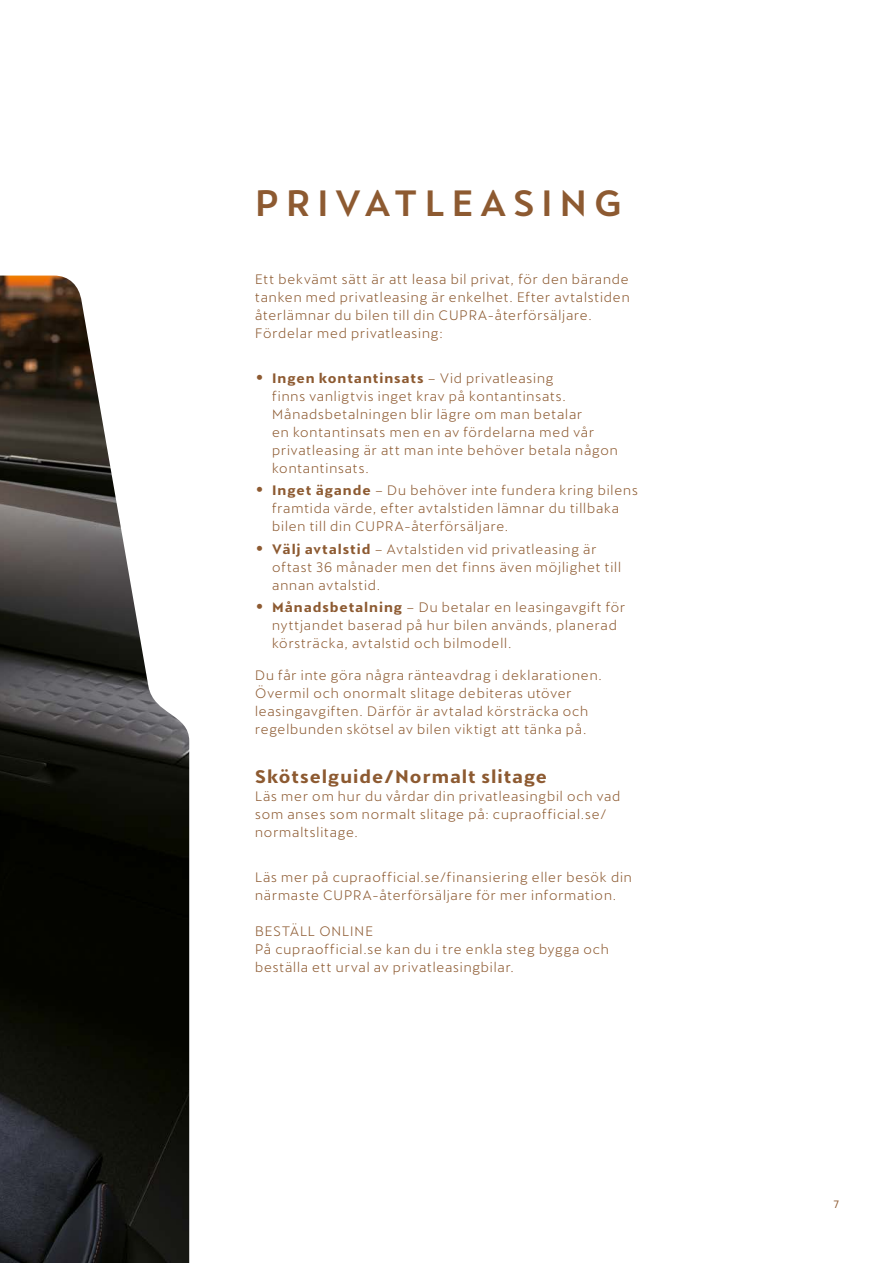
<style>
.page{position:relative;width:893px;height:1263px;background:#fff}
.page>*{position:absolute;margin:0;border:0;box-sizing:border-box;transform-origin:0 0}
.t1{font:500 36px "Cupra";letter-spacing:.2em;color:#8d5a31}
.t2{font:700 18px "Cupra";letter-spacing:.055em;color:#8d5a31}
.t3{font:13.5px/18px "Cupra";letter-spacing:.065em;color:#8d5a31}
.t4{font:10.5px "Cupra";color:#8d5a31}
.s1{font-weight:700}
</style>
<div class="page">
<img style="left:0;top:276px;width:189px;height:987px">
<h1 class="t1" style="left:255px;top:183px;width:368px">PRIVATLEASING</h1>
<p class="t3" style="left:255px;top:267px;width:376px">Ett bekvämt sätt är att leasa bil privat, för den bärande tanken med privatleasing är enkelhet. Efter avtalstiden återlämnar du bilen till din CUPRA-återförsäljare.<br>Fördelar med privatleasing:</p>
<p class="t3" style="left:272px;top:366px;width:347px"><span class="s1">Ingen kontantinsats</span> – Vid privatleasing<br>finns vanligtvis inget krav på kontantinsats.<br>Månadsbetalningen blir lägre om man betalar<br>en kontantinsats men en av fördelarna med vår privatleasing är att man inte behöver betala någon kontantinsats.</p>
<p class="t3" style="left:272px;top:479px;width:367px"><span class="s1">Inget ägande</span> – Du behöver inte fundera kring bilens framtida värde, efter avtalstiden lämnar du tillbaka bilen till din CUPRA-återförsäljare.</p>
<p class="t3" style="left:272px;top:537px;width:350px"><span class="s1">Välj avtalstid</span> – Avtalstiden vid privatleasing är oftast 36 månader men det finns även möjlighet till annan avtalstid.</p>
<p class="t3" style="left:272px;top:596px;width:355px"><span class="s1">Månadsbetalning</span> – Du betalar en leasingavgift för nyttjandet baserad på hur bilen används, planerad körsträcka, avtalstid och bilmodell.</p>
<p class="t3" style="left:255px;top:663px;width:348px">Du får inte göra några ränteavdrag i deklarationen.<br>Övermil och onormalt slitage debiteras utöver leasingavgiften. Därför är avtalad körsträcka och regelbunden skötsel av bilen viktigt att tänka på.</p>
<h2 class="t2" style="left:255px;top:766px;width:293px">Skötselguide/Normalt slitage</h2>
<p class="t3" style="left:255px;top:785px;width:367px">Läs mer om hur du vårdar din privatleasingbil och vad som anses som normalt slitage på: cupraofficial.se/ normaltslitage.</p>
<p class="t3" style="left:255px;top:866px;width:378px">Läs mer på cupraofficial.se/finansiering eller besök din närmaste CUPRA-återförsäljare för mer information.</p>
<p class="t3" style="left:255px;top:920px;width:355px">BESTÄLL ONLINE<br>På cupraofficial.se kan du i tre enkla steg bygga och beställa ett urval av privatleasingbilar.</p>
<p class="t4" style="left:834px;top:1194px;width:7px">7</p>
</div>
